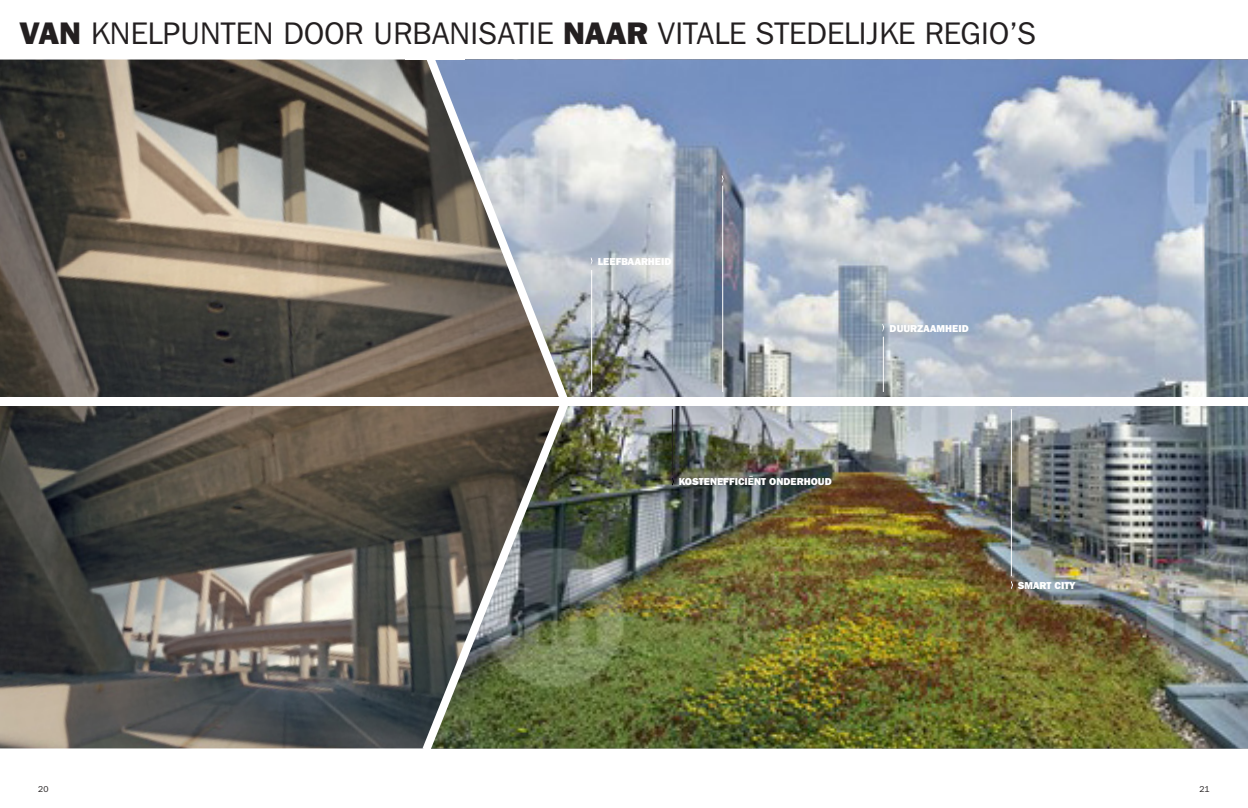
<style>
.page{position:relative;width:1248px;height:808px;background:#fff}
.page>*{position:absolute;margin:0;border:0;box-sizing:border-box;transform-origin:0 0}
._06_TNO-Bodytekst{font:31px "Franklin Gothic IT Cby BT";letter-spacing:.01em;color:#231f20}
.t1{font:800 10px "Franklin Gothic IT Cby BT";color:#fff}
.t2{font:8.5px "Franklin Gothic IT Cby BT";color:#231f20}
.s1{font-weight:800}
</style>
<div class="page">
<img style="left:0;top:60px;width:416px;height:688px">
<img style="left:574px;top:60px;width:673px;height:688px">
<hr style="left:722px;top:186px;width:1px;height:206px;background:#fff">
<div style="left:719px;top:173px;width:5px;height:8px;background:#253f8e;opacity:.75"></div>
<div style="left:719px;top:176px;width:5px;height:8px;background:#8fa1c2;opacity:.75"></div>
<hr style="left:883px;top:337px;width:1px;height:55px;background:#fff">
<div style="left:880px;top:322px;width:5px;height:8px;background:#253f8e;opacity:.75"></div>
<div style="left:880px;top:325px;width:5px;height:8px;background:#8fa1c2;opacity:.75"></div>
<hr style="left:672px;top:409px;width:1px;height:66px;background:#231f20">
<hr style="left:1011px;top:409px;width:1px;height:167px;background:#fff">
<div style="left:670px;top:476px;width:5px;height:8px;background:#253f8e;opacity:.75"></div>
<div style="left:670px;top:479px;width:5px;height:8px;background:#8fa1c2;opacity:.75"></div>
<div style="left:1009px;top:579px;width:5px;height:8px;background:#253f8e;opacity:.75"></div>
<div style="left:1009px;top:582px;width:5px;height:8px;background:#8fa1c2;opacity:.75"></div>
<hr style="left:591px;top:270px;width:1px;height:122px;background:#fff">
<div style="left:588px;top:255px;width:5px;height:8px;background:#253f8e;opacity:.75"></div>
<div style="left:588px;top:258px;width:5px;height:8px;background:#8fa1c2;opacity:.75"></div>
<svg style="left:416px;top:59px;width:158px;height:334px;background:#8c8d91"></svg>
<img style="left:416px;top:393px;width:159px;height:356px">
<div style="left:405px;top:33px;width:60px;height:27px;background:#fff"></div>
<div style="left:0;top:397px;width:1247px;height:8px;background:#fff"></div>
<p class="_06_TNO-Bodytekst" style="left:20px;top:14px;width:1017px"><span class="s1">VAN</span> KNELPUNTEN DOOR URBANISATIE <span class="s1">NAAR</span> VITALE STEDELIJKE REGIO’S</p>
<p class="t1" style="left:598px;top:255px;width:75px">LEEFBAARHEID</p>
<p class="t1" style="left:678px;top:475px;width:155px">KOSTENEFFICIËNT ONDERHOUD</p>
<p class="t1" style="left:889px;top:322px;width:81px">DUURZAAMHEID</p>
<p class="t1" style="left:1017px;top:579px;width:59px">SMART CITY</p>
<p class="t2" style="left:38px;top:784px;width:12px">20</p>
<p class="t2" style="left:1199px;top:784px;width:12px">21</p>
</div>
